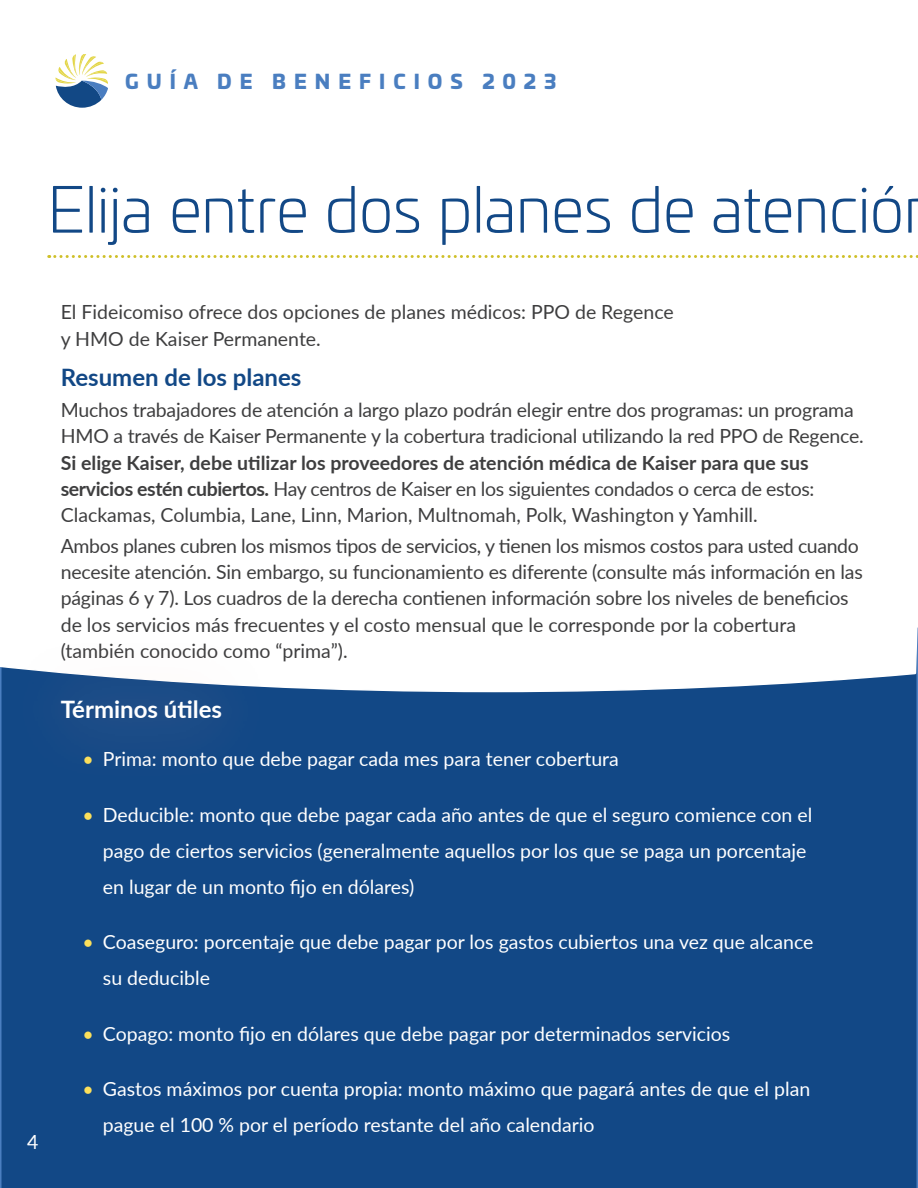
<style>
.page{position:relative;width:918px;height:1188px;background:#fff}
.page>*{position:absolute;margin:0;border:0;box-sizing:border-box;transform-origin:0 0}
.Univia_Large_Title{font:300 63px "Univia Pro";letter-spacing:-.015em;color:#124886}
._16pt_Navy_Large_Bod{font:700 24px "Lato";color:#124886}
._16pt_Navy_Large_Bod-2{font:700 24px "Lato";color:#fff}
.Body_13pt{font:19.5px/26.2px "Lato";letter-spacing:-.01em;color:#3e3e3f}
.Body_13pt-2{font:19.5px/36px "Lato";color:#fff}
.t1{font:900 19.5px "Univia Pro";letter-spacing:.41em;color:#4a7ec0}
.s1{font-weight:700}
.s2{color:#fce05b}
</style>
<div class="page">
<svg style="left:56px;top:54px;width:52px;height:54px"></svg>
<div style="left:0;top:693px;width:918px;height:495px;background:#124886"></div>
<svg style="left:0;top:255px;width:918px;height:438px"></svg>
<svg style="left:49px;top:255px;width:869px;height:3px"></svg>
<div style="left:4px;top:638px;width:275px;height:147px;background:#f7a79f;opacity:.75"></div>
<p class="t1" style="left:125px;top:66px;width:433px">GUÍA DE BENEFICIOS 2023</p>
<p class="Univia_Large_Title" style="left:47px;top:165px;width:859px">Elija entre dos planes de atenció</p>
<p class="Body_13pt-2" style="left:27px;top:1123px;width:13px">4</p>
<p class="Body_13pt" style="left:61px;top:298px;width:615px;line-height:27px">El Fideicomiso ofrece dos opciones de planes médicos: PPO de Regence y HMO de Kaiser Permanente.</p>
<p class="_16pt_Navy_Large_Bod" style="left:61px;top:360px;width:242px">Resumen de los planes</p>
<p class="Body_13pt" style="left:61px;top:396px;width:805px">Muchos trabajadores de atención a largo plazo podrán elegir entre dos programas: un programa HMO a través de Kaiser Permanente y la cobertura tradicional utilizando la red PPO de Regence.<br><span class="s1">Si elige Kaiser, debe utilizar los proveedores de atención médica de Kaiser para que sus servicios estén cubiertos.</span> Hay centros de Kaiser en los siguientes condados o cerca de estos:<br>Clackamas, Columbia, Lane, Linn, Marion, Multnomah, Polk, Washington y Yamhill.</p>
<p class="Body_13pt" style="left:61px;top:532px;width:804px">Ambos planes cubren los mismos tipos de servicios, y tienen los mismos costos para usted cuando necesite atención. Sin embargo, su funcionamiento es diferente (consulte más información en las páginas 6 y 7). Los cuadros de la derecha contienen información sobre los niveles de beneficios de los servicios más frecuentes y el costo mensual que le corresponde por la cobertura (también conocido como “prima”).</p>
<p class="_16pt_Navy_Large_Bod-2" style="left:61px;top:692px;width:163px">Términos útiles</p>
<p class="Body_13pt-2" style="left:83px;top:741px;width:538px"><span class="s2">•</span> Prima: monto que debe pagar cada mes para tener cobertura</p>
<p class="Body_13pt-2" style="left:103px;top:796px;width:711px;text-indent:-20px"><span class="s2">•</span> Deducible: monto que debe pagar cada año antes de que el seguro comience con el pago de ciertos servicios (generalmente aquellos por los que se paga un porcentaje en lugar de un monto fijo en dólares)</p>
<p class="Body_13pt-2" style="left:103px;top:924px;width:712px;text-indent:-20px"><span class="s2">•</span> Coaseguro: porcentaje que debe pagar por los gastos cubiertos una vez que alcance su deducible</p>
<p class="Body_13pt-2" style="left:83px;top:1015px;width:649px"><span class="s2">•</span> Copago: monto fijo en dólares que debe pagar por determinados servicios</p>
<p class="Body_13pt-2" style="left:103px;top:1071px;width:709px;text-indent:-20px"><span class="s2">•</span> Gastos máximos por cuenta propia: monto máximo que pagará antes de que el plan pague el 100 % por el período restante del año calendario</p>
</div>
